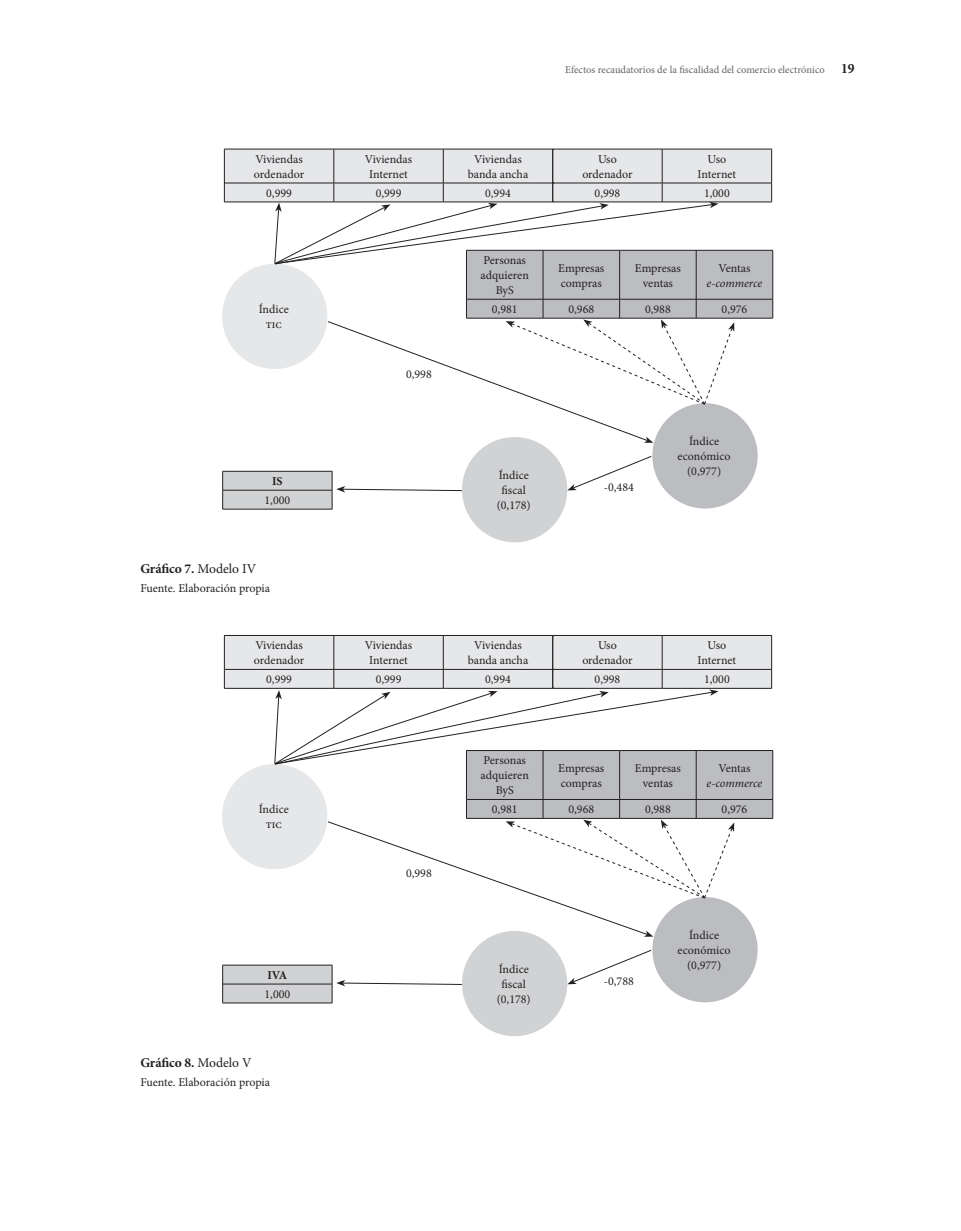
<style>
.page{position:relative;width:961px;height:1231px;background:#fff}
.page>*{position:absolute;margin:0;border:0;box-sizing:border-box;transform-origin:0 0}
.Tabla_nombre{font:700 13.5px "Minion Pro";color:#231f20}
.Tabla_Fuente{font:12px/15px "Minion Pro";color:#231f20;text-align:center}
.t1{font:italic 12px/15px "Minion Pro";letter-spacing:-.01em;color:#231f20;text-align:center}
.t2{font:10.5px "Minion Pro";color:#636366}
.s1{font-weight:700;font-size:14.25px;color:#231f20}
.s2{font-weight:700}
.s3{font-weight:400}
.s4{font-style:normal}
</style>
<div class="page">
<div style="left:652px;top:403px;width:105px;height:105px;background:#bcbdc0;border-radius:50%"></div>
<div style="left:462px;top:437px;width:105px;height:105px;background:#d1d2d4;border-radius:50%"></div>
<svg style="left:567px;top:456px;width:84px;height:34px"></svg>
<svg style="left:224px;top:149px;width:549px;height:294px"></svg>
<svg style="left:222px;top:471px;width:240px;height:38px"></svg>
<hr style="left:222px;top:509px;width:110px;height:1px;background:#231f20">
<hr style="left:223px;top:490px;width:109px;height:1px;background:#231f20">
<div style="left:652px;top:897px;width:105px;height:105px;background:#bcbdc0;border-radius:50%"></div>
<div style="left:462px;top:931px;width:105px;height:105px;background:#d1d2d4;border-radius:50%"></div>
<svg style="left:567px;top:949px;width:84px;height:35px"></svg>
<svg style="left:224px;top:635px;width:549px;height:301px"></svg>
<hr style="left:222px;top:964px;width:110px;height:1px;background:#231f20">
<svg style="left:222px;top:965px;width:240px;height:38px"></svg>
<hr style="left:222px;top:1002px;width:110px;height:1px;background:#231f20">
<hr style="left:223px;top:983px;width:109px;height:1px;background:#231f20">
<p class="t2" style="left:565px;top:63px;width:291px">Efectos recaudatorios de la fiscalidad del comercio electrónico <span class="s1">19</span></p>
<p class="Tabla_Fuente" style="left:254px;top:152px;width:52px;text-align:left">Viviendas ordenador</p>
<p class="Tabla_Fuente" style="left:365px;top:152px;width:49px">Viviendas<br>Internet</p>
<p class="Tabla_Fuente" style="left:468px;top:152px;width:62px">Viviendas banda ancha</p>
<p class="Tabla_Fuente" style="left:582px;top:152px;width:52px">Uso ordenador</p>
<p class="Tabla_Fuente" style="left:697px;top:152px;width:40px">Uso<br>Internet</p>
<p class="Tabla_Fuente" style="left:266px;top:185px;width:27px">0,999</p>
<p class="Tabla_Fuente" style="left:376px;top:185px;width:27px">0,999</p>
<p class="Tabla_Fuente" style="left:485px;top:185px;width:27px">0,994</p>
<p class="Tabla_Fuente" style="left:594px;top:185px;width:27px">0,998</p>
<p class="Tabla_Fuente" style="left:704px;top:185px;width:27px">1,000</p>
<p class="Tabla_Fuente" style="left:259px;top:302px;width:32px">Índice tic</p>
<p class="Tabla_Fuente" style="left:264px;top:472px;width:27px;line-height:18.9px"><span class="s2">IS<br></span>1,000</p>
<p class="Tabla_nombre" style="left:140px;top:559px;width:117px">Gráfico 7. <span class="s3">Modelo IV</span></p>
<p class="Tabla_Fuente" style="left:140px;top:581px;width:131px">Fuente. Elaboración propia</p>
<p class="Tabla_Fuente" style="left:406px;top:367px;width:27px">0,998</p>
<p class="Tabla_Fuente" style="left:480px;top:253px;width:50px">Personas adquieren<br>ByS</p>
<p class="Tabla_Fuente" style="left:558px;top:260px;width:48px;text-align:left">Empresas compras</p>
<p class="Tabla_Fuente" style="left:635px;top:260px;width:48px">Empresas ventas</p>
<p class="t1" style="left:706px;top:260px;width:57px"><span class="s4">Ventas </span>e-commerce</p>
<p class="Tabla_Fuente" style="left:492px;top:302px;width:27px">0,981</p>
<p class="Tabla_Fuente" style="left:568px;top:302px;width:27px">0,968</p>
<p class="Tabla_Fuente" style="left:645px;top:302px;width:27px">0,988</p>
<p class="Tabla_Fuente" style="left:721px;top:302px;width:27px">0,976</p>
<p class="Tabla_Fuente" style="left:496px;top:468px;width:36px">Índice fiscal (0,178)</p>
<p class="Tabla_Fuente" style="left:604px;top:480px;width:32px">-0,484</p>
<p class="Tabla_Fuente" style="left:677px;top:434px;width:54px">Índice económico (0,977)</p>
<p class="Tabla_Fuente" style="left:254px;top:638px;width:52px;text-align:left">Viviendas ordenador</p>
<p class="Tabla_Fuente" style="left:365px;top:638px;width:49px">Viviendas<br>Internet</p>
<p class="Tabla_Fuente" style="left:468px;top:638px;width:62px">Viviendas banda ancha</p>
<p class="Tabla_Fuente" style="left:582px;top:638px;width:52px">Uso ordenador</p>
<p class="Tabla_Fuente" style="left:697px;top:638px;width:40px">Uso<br>Internet</p>
<p class="Tabla_Fuente" style="left:266px;top:672px;width:27px">0,999</p>
<p class="Tabla_Fuente" style="left:376px;top:672px;width:27px">0,999</p>
<p class="Tabla_Fuente" style="left:485px;top:672px;width:27px">0,994</p>
<p class="Tabla_Fuente" style="left:594px;top:672px;width:27px">0,998</p>
<p class="Tabla_Fuente" style="left:704px;top:672px;width:27px">1,000</p>
<p class="Tabla_Fuente" style="left:259px;top:802px;width:32px">Índice tic</p>
<p class="Tabla_Fuente" style="left:264px;top:965px;width:27px;line-height:18.9px;text-align:left"><span class="s2">IVA<br></span>1,000</p>
<p class="Tabla_nombre" style="left:140px;top:1053px;width:113px">Gráfico 8. <span class="s3">Modelo V</span></p>
<p class="Tabla_Fuente" style="left:140px;top:1075px;width:131px">Fuente. Elaboración propia</p>
<p class="Tabla_Fuente" style="left:406px;top:865px;width:27px">0,998</p>
<p class="Tabla_Fuente" style="left:480px;top:753px;width:50px">Personas adquieren<br>ByS</p>
<p class="Tabla_Fuente" style="left:558px;top:760px;width:48px;text-align:left">Empresas compras</p>
<p class="Tabla_Fuente" style="left:635px;top:760px;width:48px">Empresas ventas</p>
<p class="t1" style="left:706px;top:760px;width:57px"><span class="s4">Ventas </span>e-commerce</p>
<p class="Tabla_Fuente" style="left:492px;top:802px;width:27px">0,981</p>
<p class="Tabla_Fuente" style="left:568px;top:802px;width:27px">0,968</p>
<p class="Tabla_Fuente" style="left:645px;top:802px;width:27px">0,988</p>
<p class="Tabla_Fuente" style="left:721px;top:802px;width:27px">0,976</p>
<p class="Tabla_Fuente" style="left:496px;top:961px;width:36px">Índice fiscal (0,178)</p>
<p class="Tabla_Fuente" style="left:604px;top:973px;width:32px">-0,788</p>
<p class="Tabla_Fuente" style="left:677px;top:927px;width:54px">Índice económico (0,977)</p>
</div>
